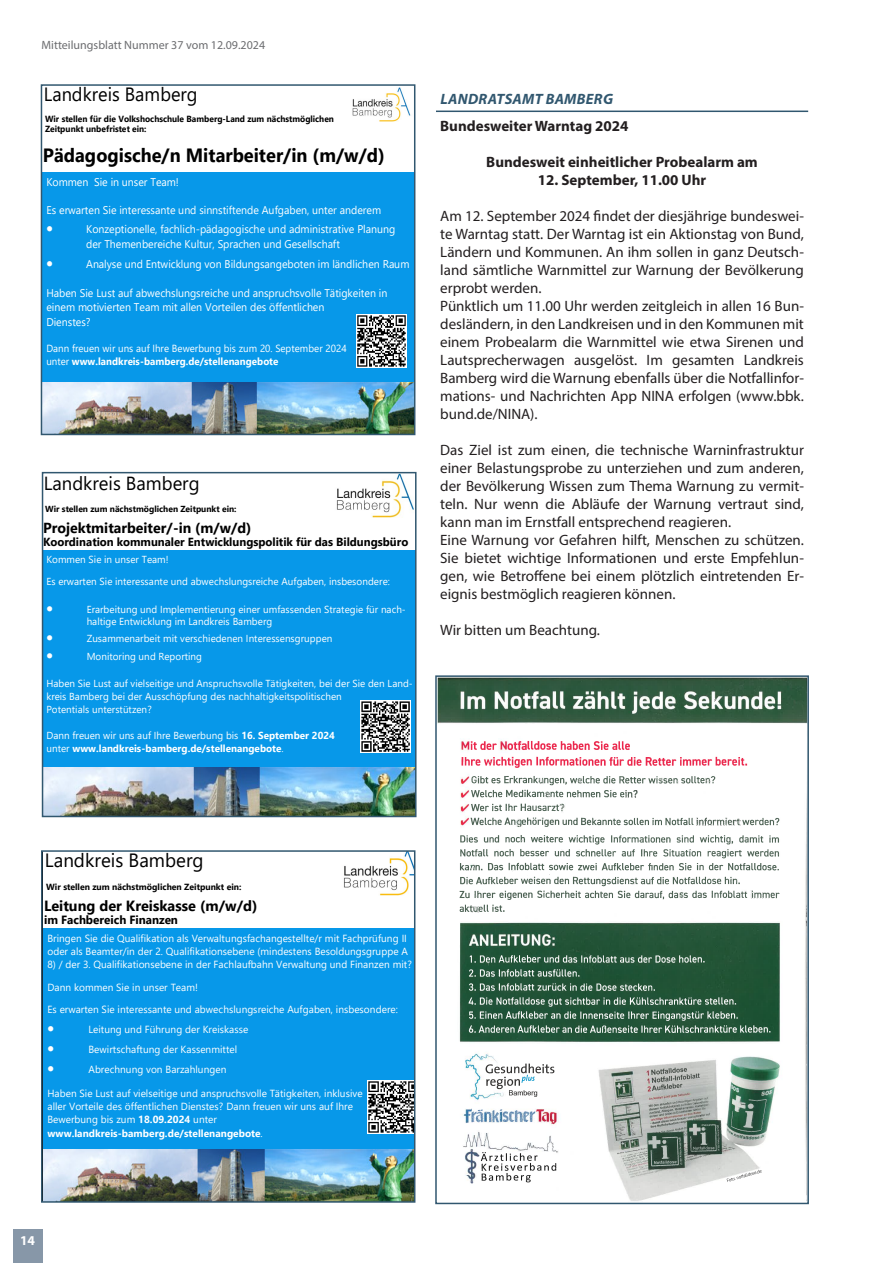
<style>
.page{position:relative;width:872px;height:1263px;background:#fff}
.page>*{position:absolute;margin:0;border:0;box-sizing:border-box;transform-origin:0 0}
.t1{font:700 19.2px "Segoe UI";color:#000;scale:.95 1}
.t2{font:19.2px "Segoe UI";color:#000;scale:.95 1}
.t3{font:19.2px "Segoe UI";color:#000}
.t4{font:18.9px "Segoe UI";color:#000}
.Fließtext{font:15px/18px "Myriad Pro";color:#231f20;text-align:justify}
.Fließtext-2{font:700 15px "Myriad Pro";color:#231f20}
.Überschrift_H1{font:italic 700 15px "Myriad Pro";letter-spacing:.02em;color:#31576f}
.t5{font:700 14.7px "Segoe UI";color:#000}
.t6{font:700 14.55px "Segoe UI";color:#000}
.t7{font:700 13.5px "Myriad Pro";color:#fff}
.t8{font:12px "Myriad Pro";color:#6c6d70}
.t9{font:700 11.85px "Segoe UI";color:#000}
.t10{font:700 11.7px "Segoe UI";color:#000}
.t11{font:11.25px/14.2px "Segoe UI";color:#fff;scale:.95 1}
.t12{font:10.35px/13.2px "Segoe UI";letter-spacing:.005em;color:#fff}
.t13{font:10.35px/13.4px "Segoe UI";letter-spacing:.005em;color:#fff;scale:.95 1}
.t14{font:10.2px/13px "Segoe UI";color:#fff}
.t15{font:700 10.2px/13.2px "Segoe UI";color:#fff}
.t16{font:700 8.85px/9.6px "Segoe UI";color:#000;scale:.95 1}
.t17{font:700 8.85px "Segoe UI";color:#000}
.t18{font:700 8.7px "Segoe UI";color:#000}
.s1{font-weight:700}
.s2{font-weight:400}
</style>
<div class="page">
<hr style="left:436px;top:111px;width:372px;height:1px;background:#31576f">
<div style="left:42px;top:172px;width:372px;height:255px;background:#0798e9"></div>
<img style="left:44px;top:383px;width:368px;height:49px">
<img style="left:356px;top:314px;width:50px;height:53px">
<img style="left:352px;top:88px;width:59px;height:33px">
<div style="left:41px;top:84px;width:374px;height:351px;border:2px solid #31576f"></div>
<div style="left:43px;top:550px;width:373px;height:266px;background:#0798e9"></div>
<img style="left:45px;top:767px;width:368px;height:47px">
<img style="left:360px;top:700px;width:51px;height:52px">
<img style="left:336px;top:475px;width:77px;height:43px">
<div style="left:42px;top:472px;width:374px;height:345px;border:2px solid #31576f"></div>
<div style="left:43px;top:929px;width:372px;height:272px;background:#0798e9"></div>
<img style="left:44px;top:1149px;width:368px;height:51px">
<img style="left:367px;top:1081px;width:45px;height:53px">
<img style="left:343px;top:853px;width:69px;height:43px">
<div style="left:41px;top:850px;width:374px;height:353px;border:2px solid #31576f"></div>
<img style="left:438px;top:678px;width:368px;height:523px">
<img style="left:460px;top:741px;width:287px;height:27px">
<img style="left:648px;top:1067px;width:53px;height:31px">
<img style="left:485px;top:1064px;width:70px;height:34px">
<img style="left:459px;top:775px;width:321px;height:167px">
<img style="left:804px;top:906px;width:2px;height:20px">
<img style="left:611px;top:1106px;width:24px;height:7px">
<svg style="left:615px;top:1127px;width:11px;height:13px"></svg>
<img style="left:616px;top:1147px;width:29px;height:21px">
<img style="left:480px;top:1152px;width:77px;height:30px">
<img style="left:468px;top:1109px;width:69px;height:13px">
<img style="left:468px;top:954px;width:303px;height:79px">
<img style="left:645px;top:1098px;width:123px;height:74px">
<svg style="left:469px;top:1180px;width:4px;height:4px"></svg>
<svg style="left:499px;top:1166px;width:3px;height:5px"></svg>
<svg style="left:480px;top:1156px;width:11px;height:15px"></svg>
<svg style="left:534px;top:1109px;width:4px;height:3px"></svg>
<img style="left:520px;top:1074px;width:15px;height:9px">
<img style="left:726px;top:1169px;width:36px;height:13px">
<svg style="left:469px;top:1148px;width:4px;height:3px"></svg>
<img style="left:722px;top:1144px;width:14px;height:8px">
<img style="left:629px;top:1118px;width:7px;height:18px">
<svg style="left:533px;top:939px;width:6px;height:3px"></svg>
<svg style="left:471px;top:903px;width:8px;height:9px"></svg>
<img style="left:624px;top:790px;width:15px;height:9px">
<img style="left:504px;top:741px;width:23px;height:10px">
<img style="left:695px;top:817px;width:46px;height:9px">
<svg style="left:713px;top:698px;width:4px;height:8px"></svg>
<svg style="left:599px;top:696px;width:4px;height:3px"></svg>
<div style="left:435px;top:675px;width:374px;height:529px;border:2px solid #31576f"></div>
<div style="left:13px;top:1229px;width:30px;height:34px;background:#8797a8"></div>
<p class="t8" style="left:41px;top:38px;width:225px">Mitteilungsblatt Nummer 37 vom 12.09.2024</p>
<p class="t2" style="left:44px;top:76px;width:163px">Landkreis Bamberg</p>
<p class="t16" style="left:45px;top:114px;width:305px">Wir stellen für die Volkshochschule Bamberg-Land zum nächstmöglichen<br>Zeitpunkt unbefristet ein:</p>
<p class="t1" style="left:43px;top:137px;width:361px">Pädagogische/n Mitarbeiter/in (m/w/d)</p>
<p class="t11" style="left:46px;top:174px;width:141px">Kommen Sie in unser Team!</p>
<p class="t11" style="left:46px;top:202px;width:354px">Es erwarten Sie interessante und sinnstiftende Aufgaben, unter anderem</p>
<p class="t11" style="left:86px;top:221px;width:327px;line-height:15.1px;text-indent:-40px">• Konzeptionelle, fachlich-pädagogische und administrative Planung der Themenbereiche Kultur, Sprachen und Gesellschaft</p>
<p class="t11" style="left:46px;top:256px;width:384px">• Analyse und Entwicklung von Bildungsangeboten im ländlichen Raum</p>
<p class="t11" style="left:46px;top:285px;width:360px">Haben Sie Lust auf abwechslungsreiche und anspruchsvolle Tätigkeiten in einem motivierten Team mit allen Vorteilen des öffentlichen<br>Dienstes?</p>
<p class="t13" style="left:46px;top:341px;width:318px">Dann freuen wir uns auf Ihre Bewerbung bis zum 20. September 2024 unter <span class="s1">www.landkreis-bamberg.de/stellenangebote</span></p>
<p class="t4" style="left:44px;top:466px;width:157px">Landkreis Bamberg</p>
<p class="t18" style="left:45px;top:501px;width:193px">Wir stellen zum nächstmöglichen Zeitpunkt ein:</p>
<p class="t6" style="left:43px;top:514px;width:210px">Projektmitarbeiter/-in (m/w/d)</p>
<p class="t10" style="left:43px;top:531px;width:367px">Koordination kommunaler Entwicklungspolitik für das Bildungsbüro</p>
<p class="t14" style="left:46px;top:548px;width:345px;line-height:21.9px">Kommen Sie in unser Team!<br>Es erwarten Sie interessante und abwechslungsreiche Aufgaben, insbesondere:</p>
<p class="t14" style="left:87px;top:602px;width:321px;line-height:12.1px;text-indent:-40px">• Erarbeitung und Implementierung einer umfassenden Strategie für nach&shy;haltige Entwicklung im Landkreis Bamberg</p>
<p class="t14" style="left:46px;top:631px;width:287px">• Zusammenarbeit mit verschiedenen Interessensgruppen</p>
<p class="t14" style="left:46px;top:649px;width:157px">• Monitoring und Reporting</p>
<p class="t14" style="left:46px;top:676px;width:368px">Haben Sie Lust auf vielseitige und Anspruchsvolle Tätigkeiten, bei der Sie den Land&shy;kreis Bamberg bei der Ausschöpfung des nachhaltigkeitspolitischen<br>Potentials unterstützen?</p>
<p class="t15" style="left:46px;top:728px;width:290px"><span class="s2">Dann freuen wir uns auf Ihre Bewerbung bis</span> 16. September 2024 <span class="s2">unter</span> www.landkreis-bamberg.de/stellenangebote<span class="s2">.</span></p>
<p class="Überschrift_H1" style="left:440px;top:89px;width:174px">LANDRATSAMT BAMBERG</p>
<p class="Fließtext-2" style="left:440px;top:116px;width:190px">Bundesweiter Warntag 2024</p>
<p class="Fließtext-2" style="left:486px;top:152px;width:273px">Bundesweit einheitlicher Probealarm am</p>
<p class="Fließtext-2" style="left:538px;top:170px;width:170px">12. September, 11.00 Uhr</p>
<p class="Fließtext" style="left:440px;top:206px;width:365px">Am 12. September 2024 findet der diesjährige bundeswei&shy;te Warntag statt. Der Warntag ist ein Aktionstag von Bund, Ländern und Kommunen. An ihm sollen in ganz Deutsch&shy;land sämtliche Warnmittel zur Warnung der Bevölkerung erprobt werden.</p>
<p class="Fließtext" style="left:440px;top:296px;width:365px">Pünktlich um 11.00 Uhr werden zeitgleich in allen 16 Bun&shy;desländern, in den Landkreisen und in den Kommunen mit einem Probealarm die Warnmittel wie etwa Sirenen und Lautsprecherwagen ausgelöst. Im gesamten Landkreis Bamberg wird die Warnung ebenfalls über die Notfallinfor&shy;mations- und Nachrichten App NINA erfolgen (www.bbk. bund.de/NINA).</p>
<p class="Fließtext" style="left:440px;top:440px;width:365px">Das Ziel ist zum einen, die technische Warninfrastruktur einer Belastungsprobe zu unterziehen und zum anderen, der Bevölkerung Wissen zum Thema Warnung zu vermit&shy;teln. Nur wenn die Abläufe der Warnung vertraut sind, kann man im Ernstfall entsprechend reagieren.</p>
<p class="Fließtext" style="left:440px;top:530px;width:365px">Eine Warnung vor Gefahren hilft, Menschen zu schützen.<br>Sie bietet wichtige Informationen und erste Empfehlun&shy;gen, wie Betroffene bei einem plötzlich eintretenden Er&shy;eignis bestmöglich reagieren können.</p>
<p class="Fließtext" style="left:440px;top:620px;width:161px">Wir bitten um Beachtung.</p>
<p class="t3" style="left:45px;top:842px;width:160px">Landkreis Bamberg</p>
<p class="t17" style="left:46px;top:878px;width:197px">Wir stellen zum nächstmöglichen Zeitpunkt ein:</p>
<p class="t5" style="left:44px;top:892px;width:215px">Leitung der Kreiskasse (m/w/d)</p>
<p class="t9" style="left:44px;top:909px;width:135px">im Fachbereich Finanzen</p>
<p class="t12" style="left:47px;top:930px;width:362px">Bringen Sie die Qualifikation als Verwaltungsfachangestellte/r mit Fachprüfung II oder als Beamter/in der 2. Qualifikationsebene (mindestens Besoldungsgruppe A</p>
<p class="t12" style="left:47px;top:952px;width:366px;line-height:22.6px">8) / der 3. Qualifikationsebene in der Fachlaufbahn Verwaltung und Finanzen mit?<br>Dann kommen Sie in unser Team!<br>Es erwarten Sie interessante und abwechslungsreiche Aufgaben, insbesondere:</p>
<p class="t12" style="left:47px;top:1021px;width:202px">• Leitung und Führung der Kreiskasse</p>
<p class="t12" style="left:47px;top:1041px;width:191px">• Bewirtschaftung der Kassenmittel</p>
<p class="t12" style="left:47px;top:1062px;width:180px">• Abrechnung von Barzahlungen</p>
<p class="t12" style="left:47px;top:1086px;width:317px">Haben Sie Lust auf vielseitige und anspruchsvolle Tätigkeiten, inklusive aller Vorteile des öffentlichen Dienstes? Dann freuen wir uns auf Ihre Bewerbung bis zum <span class="s1">18.09.2024</span> unter <span class="s1">www.landkreis-bamberg.de/stellenangebote</span>.</p>
<p class="t7" style="left:20px;top:1231px;width:16px">14</p>
</div>
